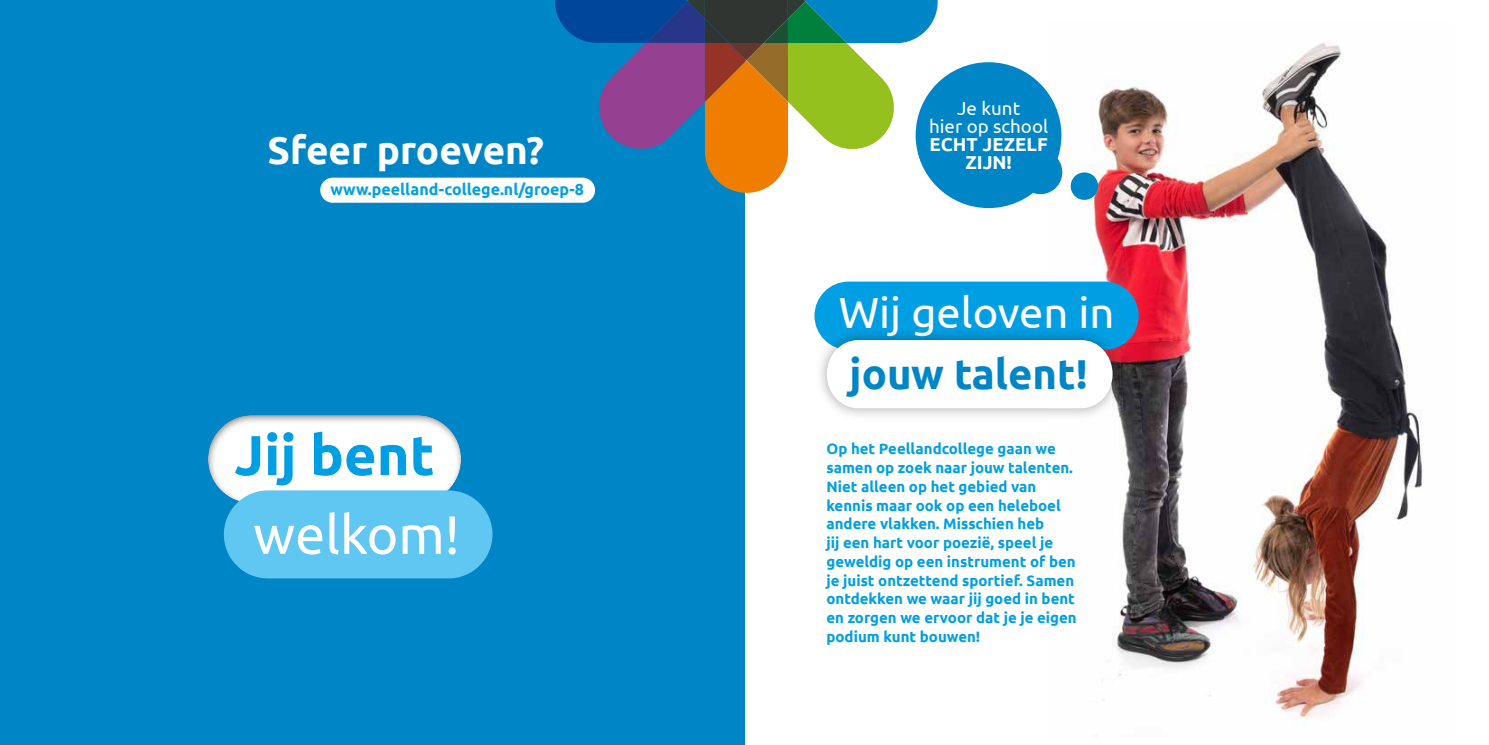
<style>
.page{position:relative;width:1489px;height:745px;background:#fff}
.page>*{position:absolute;margin:0;border:0;box-sizing:border-box;transform-origin:0 0}
.t1{font:700 56.12px "Ubuntu";color:#009fe3}
.t2{font:53.88px "Ubuntu";color:#fff}
.t3{font:43.5px "Ubuntu";color:#fff}
.t4{font:700 41.75px "Ubuntu";color:#0086c7}
.t5{font:700 38.62px "Ubuntu";color:#fff}
.t6{font:18.75px/18.2px "Ubuntu";color:#fff;text-align:center}
.t7{font:700 18.62px/18.2px "Ubuntu";color:#fff;text-align:center}
.t8{font:700 16px "Ubuntu";color:#009fe3}
.t9{font:700 15px/18.8px "Ubuntu";color:#009fe3}
</style>
<div class="page">
<div style="left:0;top:0;width:744px;height:744px;background:#0086c7"></div>
<img style="left:1048px;top:42px;width:375px;height:678px">
<svg style="left:555px;top:0;width:382px;height:193px"></svg>
<div style="left:915px;top:62px;width:146px;height:146px;background:#0086c7;border-radius:50%"></div>
<svg style="left:1020px;top:147px;width:79px;height:54px"></svg>
<div style="left:814px;top:281px;width:324px;height:68px;background:#009fe3;border-radius:34px"></div>
<div style="left:814px;top:327px;width:310px;height:93px;background:#000;opacity:.34"></div>
<div style="left:826px;top:340px;width:286px;height:68px;background:#fff;border-radius:33px"></div>
<div style="left:320px;top:177px;width:275px;height:26px;background:#fff;border-radius:13px"></div>
<div style="left:207px;top:413px;width:254px;height:90px;background:#000;opacity:.54"></div>
<div style="left:224px;top:490px;width:268px;height:88px;background:#60c6f2;border-radius:44px"></div>
<h3 class="t5" style="left:267px;top:127px;width:278px">Sfeer proeven?</h3>
<p class="t8" style="left:330px;top:180px;width:255px">www.peelland-college.nl/groep-8</p>
<h1 class="t1" style="left:234px;top:421px;width:202px">Jij bent</h1>
<h2 class="t2" style="left:253px;top:501px;width:208px">welkom!</h2>
<p class="t6" style="left:929px;top:98px;width:120px">Je kunt<br>hier op school</p>
<p class="t7" style="left:929px;top:135px;width:120px">ECHT JEZELF<br>ZIJN!</p>
<h3 class="t3" style="left:838px;top:286px;width:277px">Wij geloven in</h3>
<h3 class="t4" style="left:849px;top:349px;width:239px">jouw talent!</h3>
<p class="t9" style="left:826px;top:439px;width:252px">Op het Peellandcollege gaan we samen op zoek naar jouw talenten.<br>Niet alleen op het gebied van kennis maar ook op een heleboel andere vlakken. Misschien heb<br>jij een hart voor poezië, speel je geweldig op een instrument of ben je juist ontzettend sportief. Samen ontdekken we waar jij goed in bent en zorgen we ervoor dat je je eigen podium kunt bouwen!</p>
</div>
